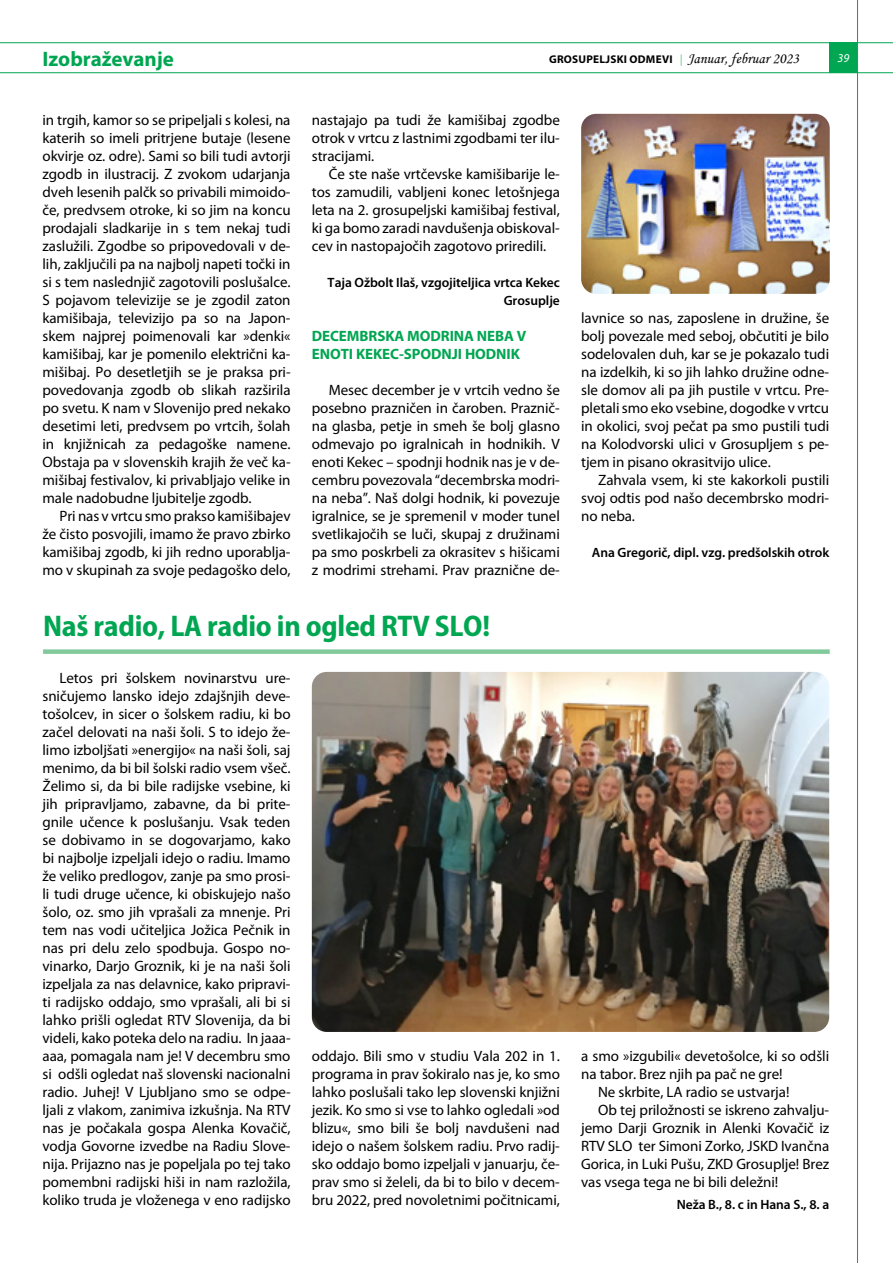
<style>
.page{position:relative;width:893px;height:1263px;background:#fff}
.page>*{position:absolute;margin:0;border:0;box-sizing:border-box;transform-origin:0 0}
.t1{font:700 semi-condensed 30px "Myriad Pro";letter-spacing:-.01em;color:#00a651}
.t2{font:700 21px "Myriad Pro";color:#00a651}
.t3{font:15px/18px "Myriad Pro";letter-spacing:-.005em;color:#000;text-align:justify}
.t4{font:700 15px/18px "Myriad Pro";letter-spacing:-.005em;color:#00a651}
.t5{font:600 13.5px/18px "Myriad Pro";letter-spacing:-.005em;color:#000;text-align:right}
.t6{font:italic 12px "Myriad Pro";color:#fff}
.t7{font:700 11.25px "Myriad Pro";letter-spacing:.02em;color:#000}
.s1{font-weight:300;color:#00a651}
.s2{font-family:"Monotype Corsiva";font-weight:400;font-size:15px}
</style>
<div class="page">
<hr style="left:0;top:42px;width:893px;height:1px;background:#00a651">
<hr style="left:0;top:72px;width:893px;height:1px;background:#00a651">
<div style="left:829px;top:43px;width:28px;height:30px;background:#00a651"></div>
<hr style="left:857px;top:0;width:1px;height:1263px;background:#00a651">
<img style="left:581px;top:114px;width:249px;height:180px">
<div style="left:43px;top:649px;width:787px;height:5px;background:#82ca9c"></div>
<img style="left:312px;top:672px;width:517px;height:360px">
<h2 class="t2" style="left:43px;top:45px;width:133px">Izobraževanje</h2>
<p class="t3" style="left:43px;top:111px;width:250px">in trgih, kamor so se pripeljali s kolesi, na katerih so imeli pritrjene butaje (lesene okvirje oz. odre). Sami so bili tudi avtorji zgodb in ilustracij. Z zvokom udarjanja dveh lesenih palčk so privabili mimoido&shy;če, predvsem otroke, ki so jim na koncu prodajali sladkarije in s tem nekaj tudi zaslužili. Zgodbe so pripovedovali v de&shy;lih, zaključili pa na najbolj napeti točki in si s tem naslednjič zagotovili poslušalce.<br>S pojavom televizije se je zgodil zaton kamišibaja, televizijo pa so na Japon&shy;skem najprej poimenovali kar »denki« kamišibaj, kar je pomenilo električni ka&shy;mišibaj. Po desetletjih se je praksa pri&shy;povedovanja zgodb ob slikah razširila po svetu. K nam v Slovenijo pred nekako desetimi leti, predvsem po vrtcih, šolah in knjižnicah za pedagoške namene.<br>Obstaja pa v slovenskih krajih že več ka&shy;mišibaj festivalov, ki privabljajo velike in male nadobudne ljubitelje zgodb.</p>
<p class="t3" style="left:43px;top:507px;width:250px;text-indent:17px">Pri nas v vrtcu smo prakso kamišibajev že čisto posvojili, imamo že pravo zbirko kamišibaj zgodb, ki jih redno uporablja&shy;mo v skupinah za svoje pedagoško delo,</p>
<p class="t7" style="left:549px;top:52px;width:251px">GROSUPELJSKI ODMEVI <span class="s1">|</span> <span class="s2">Januar, februar 2023</span></p>
<p class="t6" style="left:838px;top:51px;width:13px">39</p>
<p class="t3" style="left:312px;top:111px;width:250px">nastajajo pa tudi že kamišibaj zgodbe otrok v vrtcu z lastnimi zgodbami ter ilu&shy;stracijami.</p>
<p class="t3" style="left:312px;top:165px;width:250px;text-indent:17px">Če ste naše vrtčevske kamišibarije le&shy;tos zamudili, vabljeni konec letošnjega leta na 2. grosupeljski kamišibaj festival, ki ga bomo zaradi navdušenja obiskoval&shy;cev in nastopajočih zagotovo priredili.</p>
<p class="t5" style="left:328px;top:273px;width:234px">Taja Ožbolt Ilaš, vzgojiteljica vrtca Kekec<br>Grosuplje</p>
<p class="t4" style="left:312px;top:327px;width:216px">DECEMBRSKA MODRINA NEBA V<br>ENOTI KEKEC-SPODNJI HODNIK</p>
<p class="t3" style="left:312px;top:381px;width:250px;text-indent:17px">Mesec december je v vrtcih vedno še posebno prazničen in čaroben. Praznič&shy;na glasba, petje in smeh še bolj glasno odmevajo po igralnicah in hodnikih. V enoti Kekec – spodnji hodnik nas je v de&shy;cembru povezovala “decembrska modri&shy;na neba”. Naš dolgi hodnik, ki povezuje igralnice, se je spremenil v moder tunel svetlikajočih se luči, skupaj z družinami pa smo poskrbeli za okrasitev s hišicami z modrimi strehami. Prav praznične de-</p>
<p class="t3" style="left:581px;top:309px;width:250px">lavnice so nas, zaposlene in družine, še bolj povezale med seboj, občutiti je bilo sodelovalen duh, kar se je pokazalo tudi na izdelkih, ki so jih lahko družine odne&shy;sle domov ali pa jih pustile v vrtcu. Pre&shy;pletali smo eko vsebine, dogodke v vrtcu in okolici, svoj pečat pa smo pustili tudi na Kolodvorski ulici v Grosupljem s pe&shy;tjem in pisano okrasitvijo ulice.</p>
<p class="t3" style="left:581px;top:471px;width:250px;text-indent:17px">Zahvala vsem, ki ste kakorkoli pustili svoj odtis pod našo decembrsko modri&shy;no neba.</p>
<p class="t5" style="left:592px;top:543px;width:239px">Ana Gregorič, dipl. vzg. predšolskih otrok</p>
<h1 class="t1" style="left:43px;top:609px;width:449px">Naš radio, LA radio in ogled RTV SLO!</h1>
<p class="t3" style="left:43px;top:669px;width:250px;text-indent:17px">Letos pri šolskem novinarstvu ure&shy;sničujemo lansko idejo zdajšnjih deve&shy;tošolcev, in sicer o šolskem radiu, ki bo začel delovati na naši šoli. S to idejo že&shy;limo izboljšati »energijo« na naši šoli, saj menimo, da bi bil šolski radio vsem všeč.<br>Želimo si, da bi bile radijske vsebine, ki jih pripravljamo, zabavne, da bi prite&shy;gnile učence k poslušanju. Vsak teden se dobivamo in se dogovarjamo, kako bi najbolje izpeljali idejo o radiu. Imamo že veliko predlogov, zanje pa smo prosi&shy;li tudi druge učence, ki obiskujejo našo šolo, oz. smo jih vprašali za mnenje. Pri tem nas vodi učiteljica Jožica Pečnik in nas pri delu zelo spodbuja. Gospo no&shy;vinarko, Darjo Groznik, ki je na naši šoli izpeljala za nas delavnice, kako pripravi&shy;ti radijsko oddajo, smo vprašali, ali bi si lahko prišli ogledat RTV Slovenija, da bi videli, kako poteka delo na radiu. In jaaa&shy;aaa, pomagala nam je! V decembru smo si odšli ogledat naš slovenski nacionalni radio. Juhej! V Ljubljano smo se odpe&shy;ljali z vlakom, zanimiva izkušnja. Na RTV nas je počakala gospa Alenka Kovačič, vodja Govorne izvedbe na Radiu Slove&shy;nija. Prijazno nas je popeljala po tej tako pomembni radijski hiši in nam razložila, koliko truda je vloženega v eno radijsko</p>
<p class="t3" style="left:312px;top:1047px;width:250px">oddajo. Bili smo v studiu Vala 202 in 1. programa in prav šokiralo nas je, ko smo lahko poslušali tako lep slovenski knjižni jezik. Ko smo si vse to lahko ogledali »od blizu«, smo bili še bolj navdušeni nad idejo o našem šolskem radiu. Prvo radij&shy;sko oddajo bomo izpeljali v januarju, če&shy;prav smo si želeli, da bi to bilo v decem&shy;bru 2022, pred novoletnimi počitnicami,</p>
<p class="t3" style="left:581px;top:1047px;width:250px">a smo »izgubili« devetošolce, ki so odšli</p>
<p class="t3" style="left:581px;top:1065px;width:203px">na tabor. Brez njih pa pač ne gre!</p>
<p class="t3" style="left:598px;top:1083px;width:193px">Ne skrbite, LA radio se ustvarja!</p>
<p class="t3" style="left:598px;top:1101px;width:233px">Ob tej priložnosti se iskreno zahvalju-</p>
<p class="t3" style="left:581px;top:1119px;width:250px">jemo Darji Groznik in Alenki Kovačič iz</p>
<p class="t3" style="left:581px;top:1137px;width:250px">RTV SLO ter Simoni Zorko, JSKD Ivančna</p>
<p class="t3" style="left:581px;top:1155px;width:250px">Gorica, in Luki Pušu, ZKD Grosuplje! Brez</p>
<p class="t3" style="left:581px;top:1173px;width:199px">vas vsega tega ne bi bili deležni!</p>
<p class="t5" style="left:677px;top:1195px;width:154px">Neža B., 8. c in Hana S., 8. a</p>
</div>
